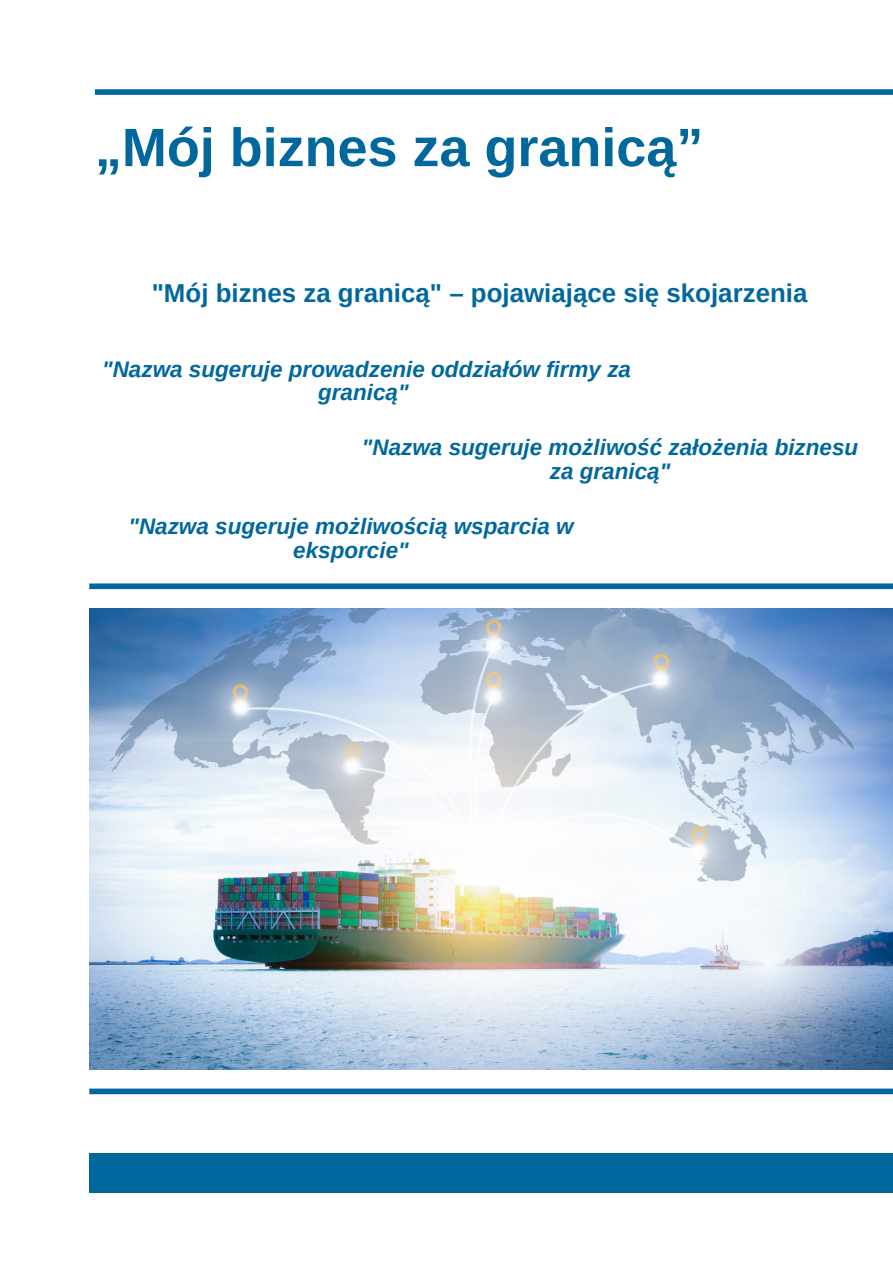
<style>
.page{position:relative;width:893px;height:1264px;background:#fff}
.page>*{position:absolute;margin:0;border:0;box-sizing:border-box;transform-origin:0 0}
.t1{font:700 54px "Arimo";color:#00689d}
.t2{font:700 25.8px "Arimo";color:#00689d}
.t3{font:italic 700 22.5px/23.5px "Arimo";color:#00689d;text-align:center}
</style>
<div class="page">
<div style="left:89px;top:1153px;width:803px;height:39px;background:#00689d"></div>
<div style="left:95px;top:89px;width:797px;height:6px;background:#00689d"></div>
<div style="left:89px;top:583px;width:803px;height:6px;background:#00689d"></div>
<div style="left:89px;top:1088px;width:803px;height:6px;background:#00689d"></div>
<img style="left:89px;top:608px;width:803px;height:461px">
<p class="t1" style="left:95px;top:117px;width:610px">„Mój biznes za granicą”</p>
<p class="t2" style="left:152px;top:278px;width:657px">"Mój biznes za granicą" – pojawiające się skojarzenia</p>
<p class="t3" style="left:102px;top:357px;width:530px">"Nazwa sugeruje prowadzenie oddziałów firmy za granicą"</p>
<p class="t3" style="left:362px;top:436px;width:498px">"Nazwa sugeruje możliwość założenia biznesu za granicą"</p>
<p class="t3" style="left:128px;top:514px;width:447px">"Nazwa sugeruje możliwością wsparcia w eksporcie"</p>
</div>
